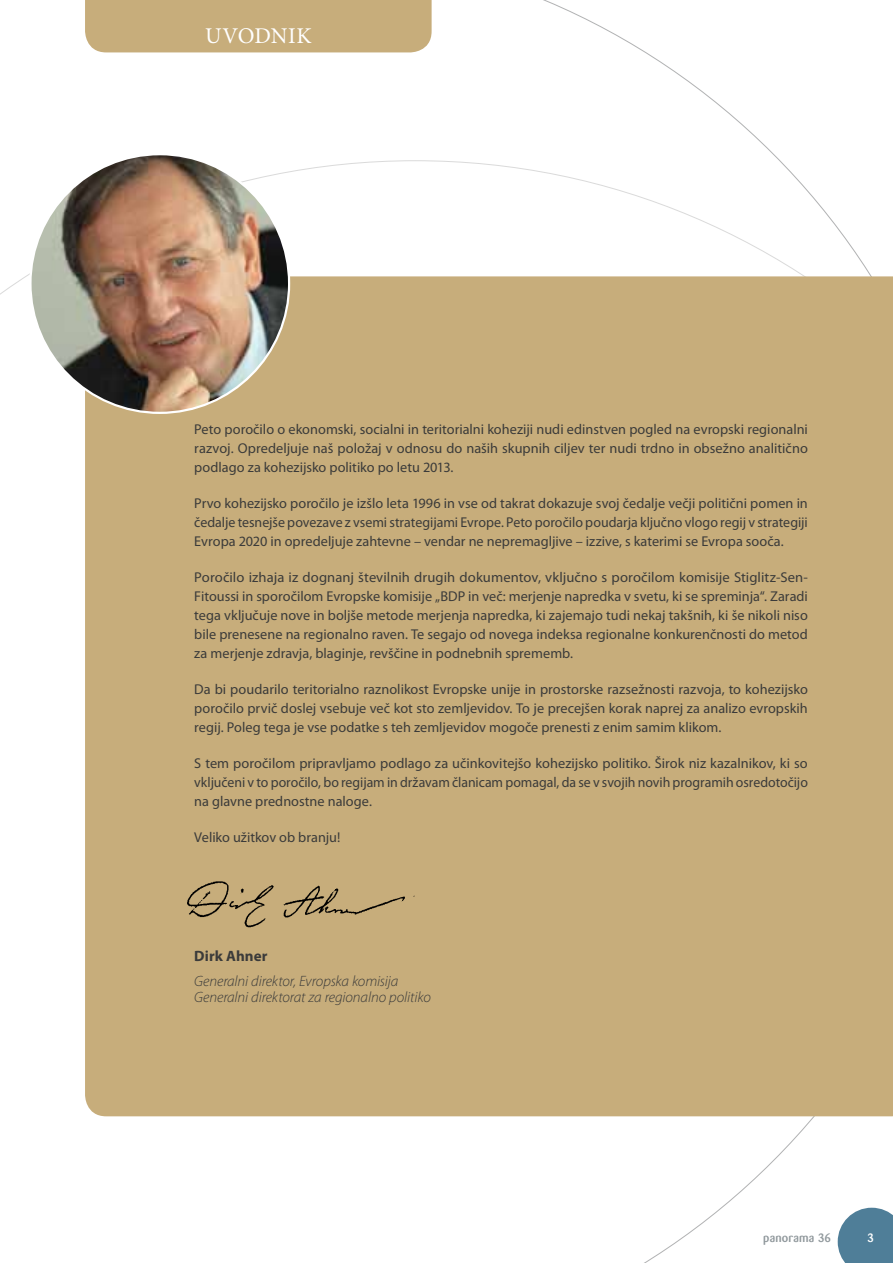
<style>
.page{position:relative;width:893px;height:1263px;background:#fff}
.page>*{position:absolute;margin:0;border:0;box-sizing:border-box;transform-origin:0 0}
.t1{font:22.5px "Minion Pro";color:#fff}
.t2{font:italic 300 15px/16.5px "Myriad Pro";letter-spacing:-.005em;color:#3b3b3a}
.t3{font:700 15px "Myriad Pro";letter-spacing:.005em;color:#3b3b3a}
.t4{font:14.25px/19px "Myriad Pro";color:#3b3b3a;text-align:justify}
.t5{font:500 12px "Barmeno";letter-spacing:.02em;color:#90989c}
.t6{font:500 12px "Barmeno";color:#fff}
</style>
<div class="page">
<div style="left:85px;top:276px;width:808px;height:840px;background:#c7ad7b"></div>
<svg style="left:838px;top:1208px;width:55px;height:55px;background:#618ba3"></svg>
<div style="left:85px;top:0;width:347px;height:52px;background:#c7ad7b"></div>
<img style="left:169px;top:870px;width:263px;height:70px">
<img style="left:30px;top:154px;width:259px;height:259px;border-radius:129px">
<h1 class="t1" style="left:205px;top:20px;width:108px">UVODNIK</h1>
<p class="t4" style="left:194px;top:420px;width:615px">Peto poročilo o ekonomski, socialni in teritorialni koheziji nudi edinstven pogled na evropski regionalni razvoj. Opredeljuje naš položaj v odnosu do naših skupnih ciljev ter nudi trdno in obsežno analitično podlago za kohezijsko politiko po letu 2013.</p>
<p class="t4" style="left:194px;top:494px;width:615px">Prvo kohezijsko poročilo je izšlo leta 1996 in vse od takrat dokazuje svoj čedalje večji politični pomen in čedalje tesnejše povezave z vsemi strategijami Evrope. Peto poročilo poudarja ključno vlogo regij v strategiji Evropa 2020 in opredeljuje zahtevne – vendar ne nepremagljive – izzive, s katerimi se Evropa sooča.</p>
<p class="t4" style="left:194px;top:568px;width:615px">Poročilo izhaja iz dognanj številnih drugih dokumentov, vključno s poročilom komisije Stiglitz-Sen-Fitoussi in sporočilom Evropske komisije „BDP in več: merjenje napredka v svetu, ki se spreminja“. Zaradi tega vključuje nove in boljše metode merjenja napredka, ki zajemajo tudi nekaj takšnih, ki še nikoli niso bile prenesene na regionalno raven. Te segajo od novega indeksa regionalne konkurenčnosti do metod za merjenje zdravja, blaginje, revščine in podnebnih sprememb.</p>
<p class="t4" style="left:194px;top:680px;width:615px">Da bi poudarilo teritorialno raznolikost Evropske unije in prostorske razsežnosti razvoja, to kohezijsko poročilo prvič doslej vsebuje več kot sto zemljevidov. To je precejšen korak naprej za analizo evropskih regij. Poleg tega je vse podatke s teh zemljevidov mogoče prenesti z enim samim klikom.</p>
<p class="t4" style="left:194px;top:754px;width:615px">S tem poročilom pripravljamo podlago za učinkovitejšo kohezijsko politiko. Širok niz kazalnikov, ki so vključeni v to poročilo, bo regijam in državam članicam pomagal, da se v svojih novih programih osredotočijo na glavne prednostne naloge.</p>
<p class="t4" style="left:194px;top:828px;width:148px">Veliko užitkov ob branju!</p>
<p class="t3" style="left:194px;top:946px;width:75px">Dirk Ahner</p>
<p class="t2" style="left:194px;top:973px;width:238px">Generalni direktor, Evropska komisija<br>Generalni direktorat za regionalno politiko</p>
<p class="t5" style="left:763px;top:1230px;width:69px">panorama 36</p>
<p class="t6" style="left:867px;top:1231px;width:8px">3</p>
</div>
